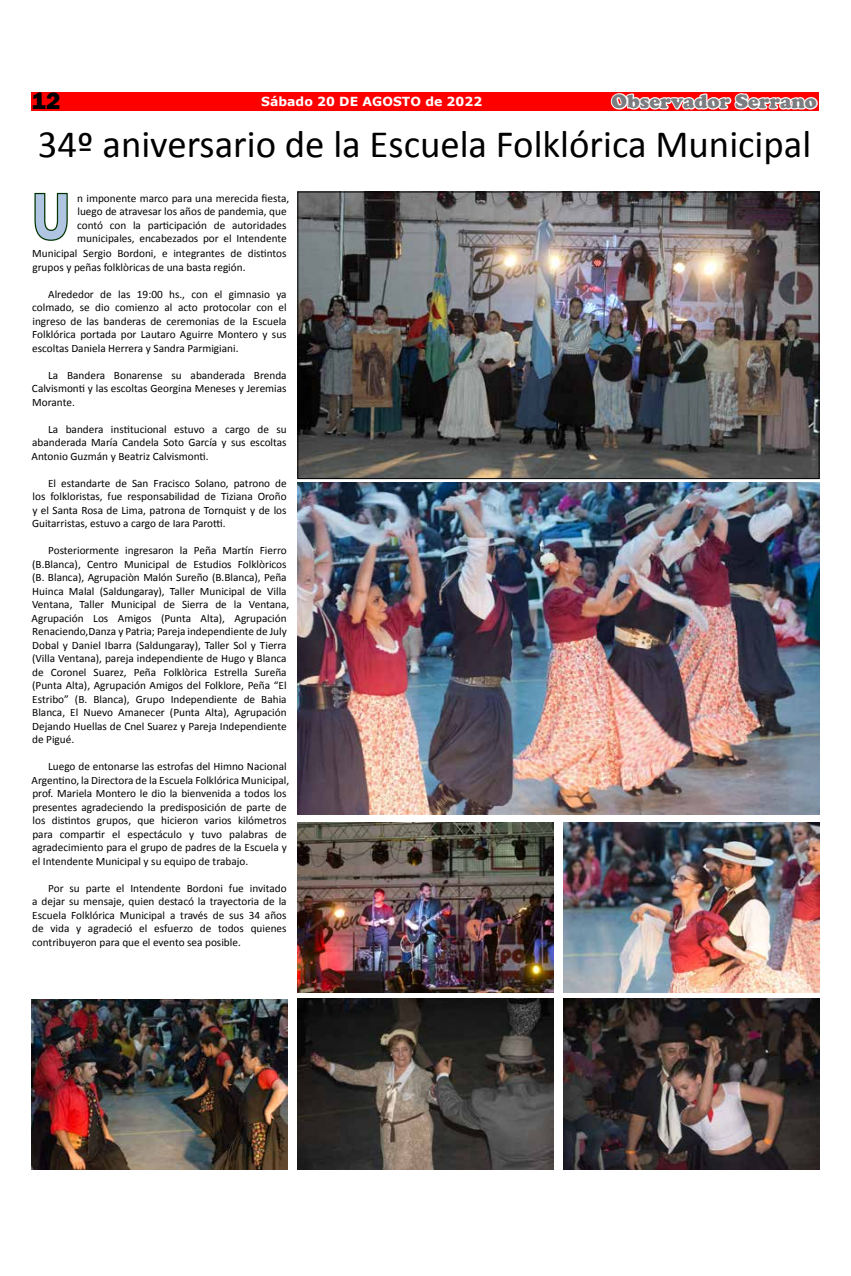
<style>
.page{position:relative;width:851px;height:1276px;background:#fff}
.page>*{position:absolute;margin:0;border:0;box-sizing:border-box;transform-origin:0 0}
.t1{font:700 63.75px "Ebrima";color:#afc5e1;scale:.83 1}
.t2{font:38.75px "Calibri";color:#000}
.t3{font:800 24.62px "Franklin Gothic";color:#000}
.t4{font:900 20px "Cooper";color:#7c7d80}
.t5{font:700 12.5px "Verdana";color:#fff}
.t6{font:11.25px/13.5px "Calibri";color:#000;text-align:justify}
</style>
<div class="page">
<div style="left:32px;top:92px;width:787px;height:18px;background:#f00"></div>
<svg style="left:609px;top:93px;width:210px;height:18px"></svg>
<svg style="left:34px;top:192px;width:34px;height:49px"></svg>
<img style="left:299px;top:193px;width:518px;height:284px">
<div style="left:297px;top:191px;width:522px;height:288px;border:1px solid #000"></div>
<img style="left:298px;top:822px;width:255px;height:170px">
<img style="left:298px;top:482px;width:521px;height:332px">
<img style="left:32px;top:999px;width:255px;height:170px">
<img style="left:298px;top:999px;width:255px;height:170px">
<img style="left:563px;top:999px;width:256px;height:170px">
<img style="left:563px;top:822px;width:256px;height:170px">
<h3 class="t3" style="left:31px;top:85px;width:31px">12</h3>
<p class="t5" style="left:261px;top:93px;width:222px">Sábado 20 DE AGOSTO de 2022</p>
<h3 class="t4" style="left:611px;top:90px;width:207px">Observador Serrano</h3>
<h2 class="t2" style="left:38px;top:120px;width:774px">34º aniversario de la Escuela Folklórica Municipal</h2>
<h1 class="t1" style="left:32px;top:169px;width:48px">U</h1>
<p class="t6" style="left:77px;top:191px;width:214px;text-align:left">n imponente marco para una merecida fiesta, luego de atravesar los años de pandemia, que contó con la participación de autoridades municipales, encabezados por el Intendente</p>
<p class="t6" style="left:32px;top:247px;width:256px">Municipal Sergio Bordoni, e integrantes de distintos grupos y peñas folklòricas de una basta región.</p>
<p class="t6" style="left:32px;top:287px;width:256px;text-indent:16px">Alrededor de las 19:00 hs., con el gimnasio ya colmado, se dio comienzo al acto protocolar con el ingreso de las banderas de ceremonias de la Escuela Folklórica portada por Lautaro Aguirre Montero y sus escoltas Daniela Herrera y Sandra Parmigiani.</p>
<p class="t6" style="left:32px;top:368px;width:256px;text-indent:16px">La Bandera Bonarense su abanderada Brenda Calvismonti y las escoltas Georgina Meneses y Jeremias Morante.</p>
<p class="t6" style="left:32px;top:422px;width:256px;text-indent:17px">La bandera institucional estuvo a cargo de su abanderada María Candela Soto García y sus escoltas Antonio Guzmán y Beatriz Calvismonti.</p>
<p class="t6" style="left:32px;top:476px;width:256px;text-indent:16px">El estandarte de San Fracisco Solano, patrono de los folkloristas, fue responsabilidad de Tiziana Oroño y el Santa Rosa de Lima, patrona de Tornquist y de los Guitarristas, estuvo a cargo de Iara Parotti.</p>
<p class="t6" style="left:32px;top:544px;width:259px;text-align:left;text-indent:17px">Posteriormente ingresaron la Peña Martín Fierro (B.Blanca), Centro Municipal de Estudios Folklòricos (B. Blanca), Agrupaciòn Malón Sureño (B.Blanca), Peña Huinca Malal (Saldungaray), Taller Municipal de Villa Ventana, Taller Municipal de Sierra de la Ventana, Agrupación Los Amigos (Punta Alta), Agrupación Renaciendo,Danza y Patria; Pareja independiente de July Dobal y Daniel Ibarra (Saldungaray), Taller Sol y Tierra (Villa Ventana), pareja independiente de Hugo y Blanca de Coronel Suarez, Peña Folklòrica Estrella Sureña (Punta Alta), Agrupación Amigos del Folklore, Peña “El Estribo” (B. Blanca), Grupo Independiente de Bahia Blanca, El Nuevo Amanecer (Punta Alta), Agrupación Dejando Huellas de Cnel Suarez y Pareja Independiente de Pigué.</p>
<p class="t6" style="left:32px;top:760px;width:259px;text-align:left;text-indent:17px">Luego de entonarse las estrofas del Himno Nacional Argentino, la Directora de la Escuela Folklórica Municipal, prof. Mariela Montero le dio la bienvenida a todos los presentes agradeciendo la predisposición de parte de los distintos grupos, que hicieron varios kilómetros para compartir el espectáculo y tuvo palabras de agradecimiento para el grupo de padres de la Escuela y el Intendente Municipal y su equipo de trabajo.</p>
<p class="t6" style="left:32px;top:881px;width:256px;text-indent:16px">Por su parte el Intendente Bordoni fue invitado a dejar su mensaje, quien destacó la trayectoria de la Escuela Folklórica Municipal a través de sus 34 años de vida y agradeció el esfuerzo de todos quienes contribuyeron para que el evento sea posible.</p>
</div>
